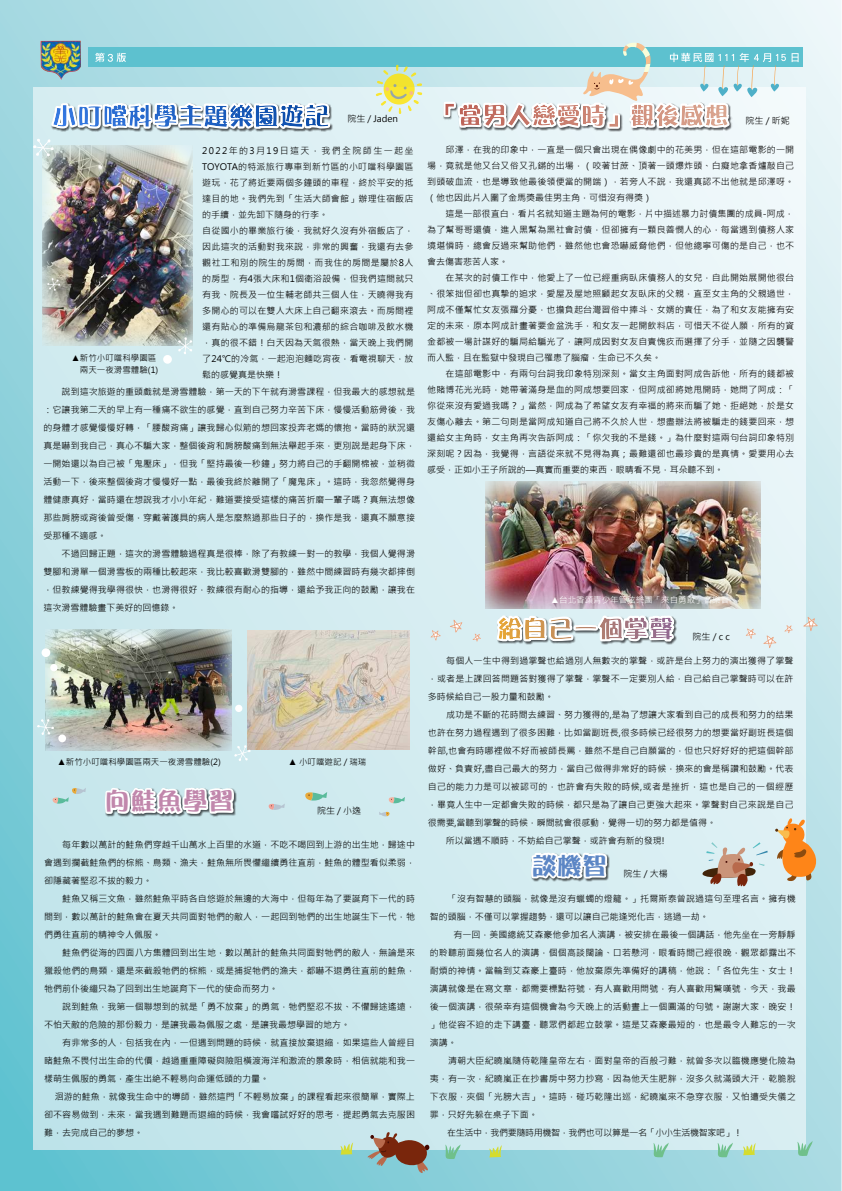
<style>
.page{position:relative;width:842px;height:1191px;background:#fff}
.page>*{position:absolute;margin:0;border:0;box-sizing:border-box;transform-origin:0 0}
.t1{font:24px "DFPOP3 W12 WIN BF";letter-spacing:.08em;color:#c187ac}
.t2{font:24px "DFPOP3 W12 WIN BF";color:#5c86c5}
.t3{font:9px/18px "Microsoft Jheng Hei";letter-spacing:.01em;color:#000}
.t4{font:8.5px/12px "Microsoft Jheng Hei";color:#000}
.t5{font:8.5px "Microsoft Jheng Hei";color:#fff}
</style>
<div class="page">
<img style="left:0;top:1px;width:842px;height:1190px">
<div style="left:88px;top:47px;width:715px;height:20px;background:#5dc1cf"></div>
<img style="left:40px;top:41px;width:41px;height:39px">
<svg style="left:792px;top:53px;width:7px;height:9px"></svg>
<svg style="left:95px;top:53px;width:31px;height:9px"></svg>
<img style="left:34px;top:87px;width:771px;height:1062px">
<img style="left:45px;top:630px;width:186px;height:120px">
<img style="left:42px;top:156px;width:150px;height:190px">
<img style="left:247px;top:630px;width:163px;height:120px">
<svg style="left:368px;top:1132px;width:62px;height:41px;background:#938a82"></svg>
<svg style="left:775px;top:817px;width:44px;height:65px;background:#dfb380"></svg>
<svg style="left:341px;top:1143px;width:12px;height:12px"></svg>
<svg style="left:489px;top:1145px;width:13px;height:12px"></svg>
<svg style="left:743px;top:1143px;width:13px;height:12px"></svg>
<svg style="left:445px;top:1144px;width:16px;height:15px"></svg>
<svg style="left:797px;top:1141px;width:16px;height:15px"></svg>
<svg style="left:717px;top:1142px;width:16px;height:16px"></svg>
<svg style="left:653px;top:1142px;width:16px;height:16px"></svg>
<svg style="left:702px;top:842px;width:66px;height:45px;background:#c5c0b9"></svg>
<div style="left:163px;top:355px;width:9px;height:9px;background:#fff;border-radius:50%"></div>
<div style="left:42px;top:648px;width:8px;height:9px;background:#fff;border-radius:50%"></div>
<div style="left:58px;top:735px;width:8px;height:7px;background:#fff;border-radius:50%"></div>
<div style="left:50px;top:664px;width:8px;height:7px;background:#fff;border-radius:50%"></div>
<div style="left:235px;top:705px;width:7px;height:7px;background:#fff;border-radius:50%"></div>
<svg style="left:177px;top:337px;width:15px;height:18px"></svg>
<svg style="left:36px;top:719px;width:18px;height:17px"></svg>
<svg style="left:234px;top:745px;width:17px;height:17px"></svg>
<svg style="left:47px;top:278px;width:13px;height:13px"></svg>
<svg style="left:784px;top:625px;width:9px;height:8px"></svg>
<svg style="left:473px;top:634px;width:8px;height:8px"></svg>
<svg style="left:803px;top:617px;width:15px;height:14px"></svg>
<svg style="left:746px;top:628px;width:10px;height:11px"></svg>
<svg style="left:431px;top:630px;width:10px;height:11px"></svg>
<svg style="left:763px;top:635px;width:13px;height:13px"></svg>
<svg style="left:450px;top:620px;width:13px;height:13px"></svg>
<svg style="left:376px;top:65px;width:46px;height:49px;background:#dae5a5"></svg>
<svg style="left:32px;top:98px;width:300px;height:58px;background:#bfd4e4"></svg>
<img style="left:488px;top:612px;width:6px;height:38px">
<svg style="left:494px;top:609px;width:199px;height:55px;background:#d7dedd"></svg>
<img style="left:427px;top:99px;width:14px;height:37px">
<svg style="left:441px;top:43px;width:345px;height:149px"></svg>
<img style="left:523px;top:849px;width:97px;height:37px">
<svg style="left:529px;top:821px;width:80px;height:61px"></svg>
<img style="left:485px;top:481px;width:275px;height:128px">
<svg style="left:269px;top:804px;width:16px;height:6px"></svg>
<svg style="left:305px;top:792px;width:22px;height:9px"></svg>
<svg style="left:379px;top:812px;width:10px;height:4px"></svg>
<svg style="left:389px;top:797px;width:16px;height:6px"></svg>
<svg style="left:53px;top:788px;width:33px;height:16px"></svg>
<img style="left:87px;top:785px;width:169px;height:37px">
<svg style="left:103px;top:782px;width:149px;height:36px"></svg>
<p class="t3" style="left:347px;top:110px;width:52px">院生 / Jaden</p>
<p class="t3" style="left:202px;top:142px;width:213px;line-height:16px">2022年的3月19日這天，我們全院師生一起坐<br>TOYOTA的特派旅行專車到新竹區的小叮噹科學園區遊玩，花了將近要兩個多鐘頭的車程，終於平安的抵達目的地。我們先到「生活大師會館」辦理住宿飯店的手續，並先卸下隨身的行李。<br>自從國小的畢業旅行後，我就好久沒有外宿飯店了，因此這次的活動對我來說，非常的興奮，我還有去參觀社工和別的院生的房間，而我住的房間是屬於8人的房型，有4張大床和1個衛浴設備，但我們這間就只有我、院長及一位生輔老師共三個人住，天曉得我有多開心的可以在雙人大床上自己翻來滾去。而房間裡還有貼心的準備烏龍茶包和濃郁的綜合咖啡及飲水機，真的很不錯！白天因為天氣很熱，當天晚上我們開了24℃的冷氣，一起泡泡麵吃宵夜，看電視聊天，放鬆的感覺真是快樂！</p>
<p class="t3" style="left:44px;top:383px;width:373px">　　說到這次旅遊的重頭戲就是滑雪體驗，第一天的下午就有滑雪課程，但我最大的感想就是：它讓我第二天的早上有一種痛不欲生的感覺，直到自己努力辛苦下床，慢慢活動筋骨後，我的身體才感覺慢慢好轉，「腰酸背痛」讓我歸心似箭的想回家投奔老媽的懷抱。當時的狀況還真是嚇到我自己，真心不騙大家，整個後背和肩膀酸痛到無法舉起手來，更別說是起身下床，一開始還以為自己被「鬼壓床」，但我「堅持最後一秒鐘」努力將自己的手翻開棉被，並稍微活動一下，後來整個後背才慢慢好一點，最後我終於離開了「魔鬼床」。這時，我忽然覺得身體健康真好，當時還在想說我才小小年紀，難道要接受這樣的痛苦折磨一輩子嗎？真無法想像那些肩膀或背後曾受傷，穿戴著護具的病人是怎麼熬過那些日子的，換作是我，還真不願意接受那種不適感。<br>　　不過回歸正題，這次的滑雪體驗過程真是很棒，除了有教練一對一的教學，我個人覺得滑雙腳和滑單一個滑雪板的兩種比較起來，我比較喜歡滑雙腳的，雖然中間練習時有幾次都摔倒，但教練覺得我學得很快，也滑得很好，教練很有耐心的指導，還給予我正向的鼓勵，讓我在這次滑雪體驗畫下美好的回憶錄。</p>
<p class="t4" style="left:71px;top:352px;width:88px">▲新竹小叮噹科學園區　兩天一夜滑雪體驗(1)</p>
<p class="t4" style="left:57px;top:756px;width:165px">▲新竹小叮噹科學園區兩天一夜滑雪體驗(2)</p>
<h1 class="t1" style="left:106px;top:789px;width:129px">向鮭魚學習</h1>
<p class="t4" style="left:289px;top:756px;width:79px">▲ 小叮噹遊記 / 瑞瑞</p>
<p class="t3" style="left:317px;top:802px;width:46px">院生 / 小逸</p>
<p class="t3" style="left:44px;top:835px;width:372px">　　每年數以萬計的鮭魚們穿越千山萬水上百里的水道，不吃不喝回到上游的出生地，歸途中會遇到攔截鮭魚們的棕熊、鳥類、漁夫，鮭魚無所畏懼繼續勇往直前，鮭魚的體型看似柔弱，卻隱藏著堅忍不拔的毅力。<br>　　鮭魚又稱三文魚，雖然鮭魚平時各自悠遊於無邊的大海中，但每年為了要誕育下一代的時間到，數以萬計的鮭魚會在夏天共同面對牠們的敵人，一起回到牠們的出生地誕生下一代，牠們勇往直前的精神令人佩服。<br>　　鮭魚們從海的四面八方集體回到出生地，數以萬計的鮭魚共同面對牠們的敵人，無論是來獵殺他們的鳥類，還是來截殺牠們的棕熊，或是捕捉牠們的漁夫，都嚇不退勇往直前的鮭魚，牠們前仆後繼只為了回到出生地誕育下一代的使命而努力。<br>　　說到鮭魚，我第一個聯想到的就是「勇不放棄」的勇氣，牠們堅忍不拔、不懼歸途遙遠，不怕天敵的危險的那份毅力，是讓我最為佩服之處，是讓我最想學習的地方。<br>　　有非常多的人，包括我在內，一但遇到問題的時候，就直接放棄退縮，如果這些人曾經目睹鮭魚不畏付出生命的代價，越過重重障礙與險阻橫渡海洋和激流的景象時，相信就能和我一樣萌生佩服的勇氣，產生出絶不輕易向命運低頭的力量。</p>
<p class="t3" style="left:44px;top:1087px;width:372px;text-align:justify;text-indent:11px">洄游的鮭魚，就像我生命中的導師，雖然這門「不輕易放棄」的課程看起來很簡單，實際上卻不容易做到，未來，當我遇到難題而退縮的時候，我會嚐試好好的思考，提起勇氣去克服困難，去完成自己的夢想。</p>
<p class="t3" style="left:745px;top:111px;width:46px">院生 / 昕妮</p>
<p class="t3" style="left:427px;top:142px;width:369px;line-height:16px">　　邱澤，在我的印象中，一直是一個只會出現在偶像劇中的花美男，但在這部電影的一開場，竟就是他又台又俗又孔鏘的出場，（咬著甘蔗、頂著一頭爆炸頭、白癡地拿香爐敲自己到頭破血流，也是導致他最後領便當的開端），若旁人不說，我還真認不出他就是邱澤呀。（他也因此片入圍了金馬獎最佳男主角，可惜沒有得獎）<br>　　這是一部很直白，看片名就知道主題為何的電影，片中描述暴力討債集團的成員-阿成，為了幫哥哥還債，進入黑幫為黑社會討債，但卻擁有一顆良善憫人的心，每當遇到債務人家境堪憐時，總會反過來幫助他們，雖然他也會恐嚇威脅他們，但他總寧可傷的是自己，也不會去傷害悲苦人家。<br>　　在某次的討債工作中，他愛上了一位已經重病臥床債務人的女兒，自此開始展開他很台、很笨拙但卻也真摯的追求，愛屋及屋地照顧起女友臥床的父親，直至女主角的父親過世，阿成不僅幫忙女友張羅分憂，也擔負起台灣習俗中捧斗、女婿的責任，為了和女友能擁有安定的未來，原本阿成計畫著要金盆洗手，和女友一起開飲料店，可惜天不從人願，所有的資金都被一場計謀好的騙局給騙光了，讓阿成因對女友自責愧疚而選擇了分手，並隨之因襲警而入監，且在監獄中發現自己罹患了腦瘤，生命已不久矣。<br>　　在這部電影中，有兩句台詞我印象特別深刻。當女主角面對阿成告訴他，所有的錢都被他賭博花光光時，她帶著滿身是血的阿成想要回家，但阿成卻將她甩開時，她問了阿成：「你從來沒有愛過我嗎？」當然，阿成為了希望女友有幸福的將來而騙了她、拒絕她，於是女友傷心離去。第二句則是當阿成知道自己將不久於人世，想盡辦法將被騙走的錢要回來，想還給女主角時，女主角再次告訴阿成：「你欠我的不是錢。」為什麼對這兩句台詞印象特別深刻呢？因為，我覺得，言語從來就不見得為真；最難還卻也最珍貴的是真情。愛要用心去感受，正如小王子所說的—真實而重要的東西，眼睛看不見，耳朵聽不到。</p>
<p class="t5" style="left:551px;top:594px;width:180px">▲台北香頌青少年管弦樂團「來自勇敢」音樂會</p>
<p class="t3" style="left:692px;top:628px;width:39px">院生 / c c</p>
<p class="t3" style="left:428px;top:652px;width:367px">　　每個人一生中得到過掌聲也給過別人無數次的掌聲，或許是台上努力的演出獲得了掌聲，或者是上課回答問題答對獲得了掌聲，掌聲不一定要別人給，自己給自己掌聲時可以在許多時候給自己一股力量和鼓勵。<br>　　成功是不斷的花時間去練習、努力獲得的,是為了想讓大家看到自己的成長和努力的结果也許在努力過程遇到了很多困難，比如當副班長,很多時候已经很努力的想要當好副班長這個幹部,也會有時哪裡做不好而被師長罵，雖然不是自己自願當的，但也只好好好的把這個幹部做好、負責好,盡自己最大的努力，當自己做得非常好的時候，換來的會是稱讚和鼓勵。代表自己的能力力是可以被認可的，也許會有失敗的時候,或者是挫折，這也是自己的一個經歷，畢竟人生中一定都會失敗的時候，都只是為了讓自己更強大起來。掌聲對自己來說是自己很需要,當聽到掌聲的時候，瞬間就會很感動，覺得一切的努力都是值得。<br>　　所以當遇不順時，不妨給自己掌聲，或許會有新的發現!</p>
<h1 class="t2" style="left:532px;top:854px;width:76px">談機智</h1>
<p class="t3" style="left:624px;top:865px;width:46px">院生 / 大楊</p>
<p class="t3" style="left:430px;top:890px;width:367px">　　「沒有智慧的頭腦，就像是沒有蠟蠋的燈籠。」托爾斯泰曾說過這句至理名言。擁有機智的頭腦，不僅可以掌握趨勢，還可以讓自己能逢兇化吉，逃過一劫。<br>　　 有一回，美國總統艾森豪他參加名人演講，被安排在最後一個講話，他先坐在一旁靜靜的聆聽前面幾位名人的演講，個個高談闊論、口若懸河，眼看時間己經很晚，觀眾都露出不耐煩的神情。當輪到艾森豪上臺時，他放棄原先準備好的講稿，他說：「各位先生、女士！演講就像是在寫文章，都需要標點符號，有人喜歡用問號，有人喜歡用驚嘆號，今天，我最後一個演講，很榮幸有這個機會為今天晚上的活動晝上一個圓滿的句號。謝謝大家，晚安！」他從容不迫的走下講臺，聽眾們都起立鼓掌。這是艾森豪最短的，也是最令人難忘的一次演講。<br>　　清朝大臣紀曉嵐隨侍乾隆皇帝左右，面對皇帝的百般刁難，就曾多次以臨機應變化險為夷，有一次，紀曉嵐正在抄書房中努力抄寫，因為他天生肥胖，沒多久就滿頭大汗，乾脆脫下衣服，夾個「光膀大吉」。這時，碰巧乾隆出巡，紀曉嵐來不急穿衣服，又怕遭受失儀之罪，只好先躲在桌子下面。<br>　　在生活中，我們要隨時用機智，我們也可以算是一名「小小生活機智家吧」！</p>
</div>
